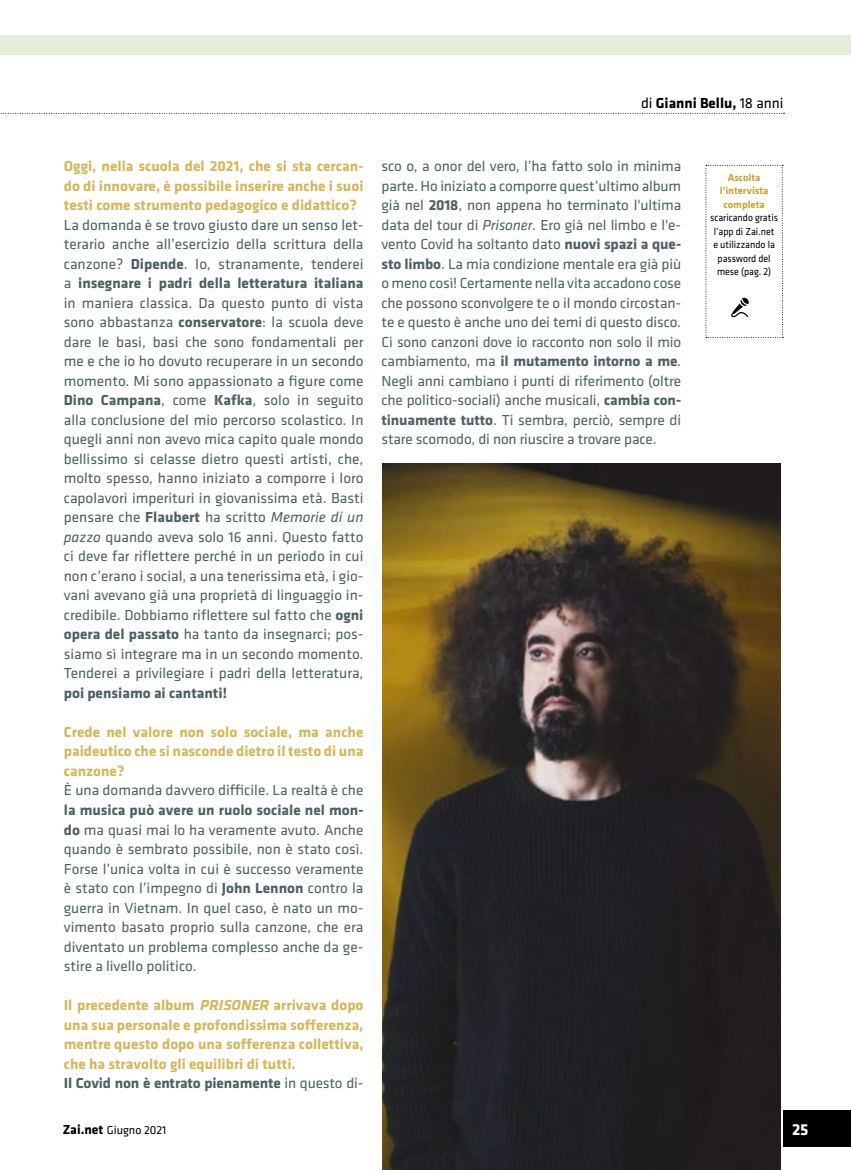
<style>
.page{position:relative;width:851px;height:1170px;background:#fff}
.page>*{position:absolute;margin:0;border:0;box-sizing:border-box;transform-origin:0 0}
.t1{font:700 16.5px "Klavika";color:#fff}
.t2{font:15px/19.5px "Klavika";color:#4e6265;text-align:justify}
.t3{font:15px/19.5px "Klavika";color:#4c6164;text-align:justify}
.t4{font:700 15px/19.5px "Klavika";color:#d5b85c;text-align:justify}
.t5{font:700 15px "Klavika";color:#4c6164}
.t6{font:700 15px "Klavika";color:#000}
.t7{font:12px "Klavika";color:#000}
.t8{font:10.5px/13.5px "Klavika";color:#000;text-align:center;scale:.94 1}
.t9{font:700 10.5px/13.5px "Klavika";color:#c8a839;text-align:center}
.s1{font-weight:400}
.s2{font-weight:700}
.s3{font-style:italic}
.s4{color:#4e6265}
.s5{font-weight:400;color:#4e6265}
.s6{font-weight:700;font-size:13.5px}
</style>
<div class="page">
<div style="left:782px;top:1110px;width:68px;height:36px;background:#000"></div>
<svg style="left:0;top:113px;width:784px;height:1px"></svg>
<div style="left:0;top:35px;width:850px;height:19px;background:#e4efda"></div>
<svg style="left:705px;top:165px;width:78px;height:173px"></svg>
<img style="left:383px;top:464px;width:397px;height:705px">
<p class="t6" style="left:641px;top:95px;width:144px"><span class="s1">di</span> Gianni Bellu, <span class="s1">18 anni</span></p>
<p class="t4" style="left:64px;top:157px;width:301px">Oggi, nella scuola del 2021, che si sta cercan&shy;do di innovare, è possibile inserire anche i suoi testi come strumento pedagogico e didattico?</p>
<p class="t3" style="left:64px;top:215px;width:301px">La domanda è se trovo giusto dare un senso let&shy;terario anche all’esercizio della scrittura della canzone? <span class="s2">Dipende</span>. Io, stranamente, tenderei a <span class="s2">insegnare i padri della letteratura italiana </span>in maniera classica. Da questo punto di vista sono abbastanza <span class="s2">conservatore</span>: la scuola deve dare le basi, basi che sono fondamentali per me e che io ho dovuto recuperare in un secondo momento. Mi sono appassionato a figure come <span class="s2">Dino Campana</span>, come <span class="s2">Kafka</span>, solo in seguito alla conclusione del mio percorso scolastico. In quegli anni non avevo mica capito quale mondo bellissimo si celasse dietro questi artisti, che, molto spesso, hanno iniziato a comporre i loro capolavori imperituri in giovanissima età. Basti pensare che <span class="s2">Flaubert</span> ha scritto <span class="s3">Memorie di un pazzo</span> quando aveva solo 16 anni. Questo fatto ci deve far riflettere perché in un periodo in cui non c’erano i social, a una tenerissima età, i gio&shy;vani avevano già una proprietà di linguaggio in&shy;credibile. Dobbiamo riflettere sul fatto che <span class="s2">ogni opera del passato</span> ha tanto da insegnarci; pos&shy;siamo sì integrare ma in un secondo momento.<br>Tenderei a privilegiare i padri della letteratura,</p>
<p class="t5" style="left:64px;top:684px;width:165px">poi pensiamo ai cantanti!</p>
<p class="t4" style="left:64px;top:722px;width:301px">Crede nel valore non solo sociale, ma anche paideutico che si nasconde dietro il testo di una canzone?</p>
<p class="t2" style="left:64px;top:781px;width:301px">È una domanda davvero difficile. La realtà è che</p>
<p class="t2" style="left:64px;top:800px;width:301px"><span class="s2">la musica può avere un ruolo sociale nel mon&shy;do</span> ma quasi mai lo ha veramente avuto. Anche quando è sembrato possibile, non è stato così.<br>Forse l’unica volta in cui è successo veramente è stato con l’impegno di <span class="s2">John Lennon</span> contro la guerra in Vietnam. In quel caso, è nato un mo&shy;vimento basato proprio sulla canzone, che era diventato un problema complesso anche da ge&shy;stire a livello politico.</p>
<p class="t4" style="left:64px;top:995px;width:301px;text-align:left">Il precedente album <span class="s3">PRISONER</span> arrivava dopo una sua personale e profondissima sofferenza, mentre questo dopo una sofferenza collettiva, che ha stravolto gli equilibri di tutti.<br><span class="s4">Il Covid non è entrato pienamente</span> <span class="s5">in questo di-</span></p>
<p class="t2" style="left:381px;top:157px;width:301px">sco o, a onor del vero, l’ha fatto solo in minima parte. Ho iniziato a comporre quest’ultimo album già nel <span class="s2">2018</span>, non appena ho terminato l'ultima data del tour di <span class="s3">Prisoner</span>. Ero già nel limbo e l'e&shy;vento Covid ha soltanto dato <span class="s2">nuovi spazi a que&shy;sto limbo</span>. La mia condizione mentale era già più o meno così! Certamente nella vita accadono cose che possono sconvolgere te o il mondo circostan&shy;te e questo è anche uno dei temi di questo disco.<br>Ci sono canzoni dove io racconto non solo il mio cambiamento, ma <span class="s2">il mutamento intorno a me</span>.<br>Negli anni cambiano i punti di riferimento (oltre che politico-sociali) anche musicali, <span class="s2">cambia con&shy;tinuamente tutto</span>. Ti sembra, perciò, sempre di stare scomodo, di non riuscire a trovare pace.</p>
<p class="t9" style="left:719px;top:170px;width:50px">Ascolta l’intervista completa</p>
<p class="t8" style="left:710px;top:211px;width:74px">scaricando gratis l’app di Zai.net<br>e utilizzando la password del mese (pag. 2)</p>
<p class="t7" style="left:63px;top:1123px;width:105px"><span class="s6">Zai.net</span> Giugno 2021</p>
<p class="t1" style="left:791px;top:1120px;width:18px">25</p>
</div>
